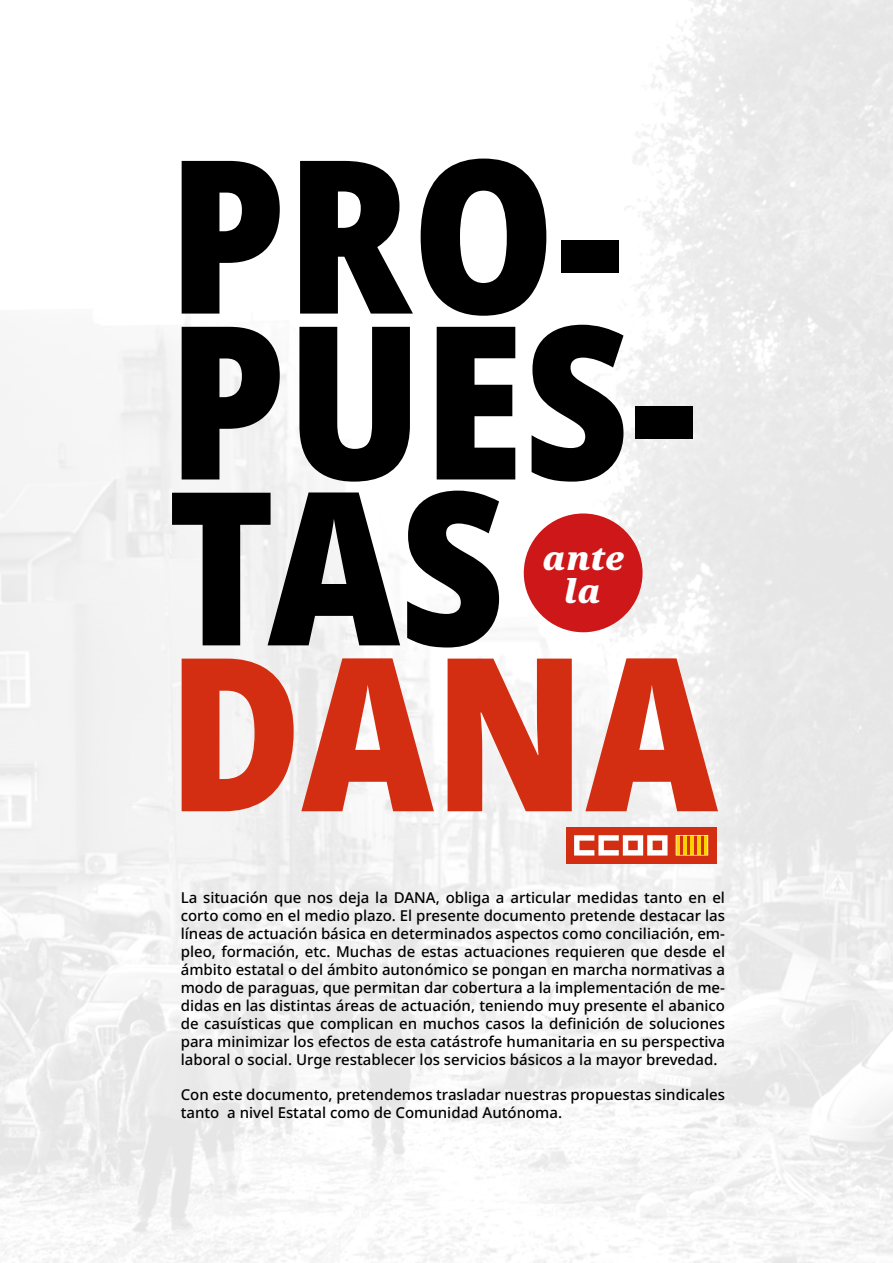
<style>
.page{position:relative;width:893px;height:1263px;background:#fff}
.page>*{position:absolute;margin:0;border:0;box-sizing:border-box;transform-origin:0 0}
.t1{font:900 213.75px/165.9px "Noto Sans Condensed";color:#000}
.t2{font:900 213.75px "Noto Sans Condensed";color:#d42e12}
.t3{font:italic 32.85px/32.8px "Noto Serif";color:#fff;text-align:center}
.t4{font:500 15px/18px "Noto Sans";color:#000;text-align:justify}
</style>
<div class="page">
<img style="left:0;top:0;width:893px;height:1263px">
<div style="left:566px;top:827px;width:150px;height:37px;background:#d42e12"></div>
<svg style="left:676px;top:835px;width:32px;height:20px"></svg>
<svg style="left:574px;top:835px;width:93px;height:20px"></svg>
<div style="left:524px;top:513px;width:119px;height:119px;background:#cd1719;border-radius:50%"></div>
<h1 class="t1" style="left:168px;top:153px;width:532px">PRO-<br>PUES-<br>TAS</h1>
<h1 class="t2" style="left:168px;top:572px;width:551px">DANA</h1>
<h2 class="t3" style="left:542px;top:542px;width:83px">ante la</h2>
<p class="t4" style="left:181px;top:889px;width:546px">La situación que nos deja la DANA, obliga a articular medidas tanto en el corto como en el medio plazo. El presente documento pretende destacar las líneas de actuación básica en determinados aspectos como conciliación, em&shy;pleo, formación, etc. Muchas de estas actuaciones requieren que desde el ámbito estatal o del ámbito autonómico se pongan en marcha normativas a modo de paraguas, que permitan dar cobertura a la implementación de me&shy;didas en las distintas áreas de actuación, teniendo muy presente el abanico de casuísticas que complican en muchos casos la definición de soluciones para minimizar los efectos de esta catástrofe humanitaria en su perspectiva laboral o social. Urge restablecer los servicios básicos a la mayor brevedad.</p>
<p class="t4" style="left:181px;top:1086px;width:546px">Con este documento, pretendemos trasladar nuestras propuestas sindicales tanto a nivel Estatal como de Comunidad Autónoma.</p>
</div>
